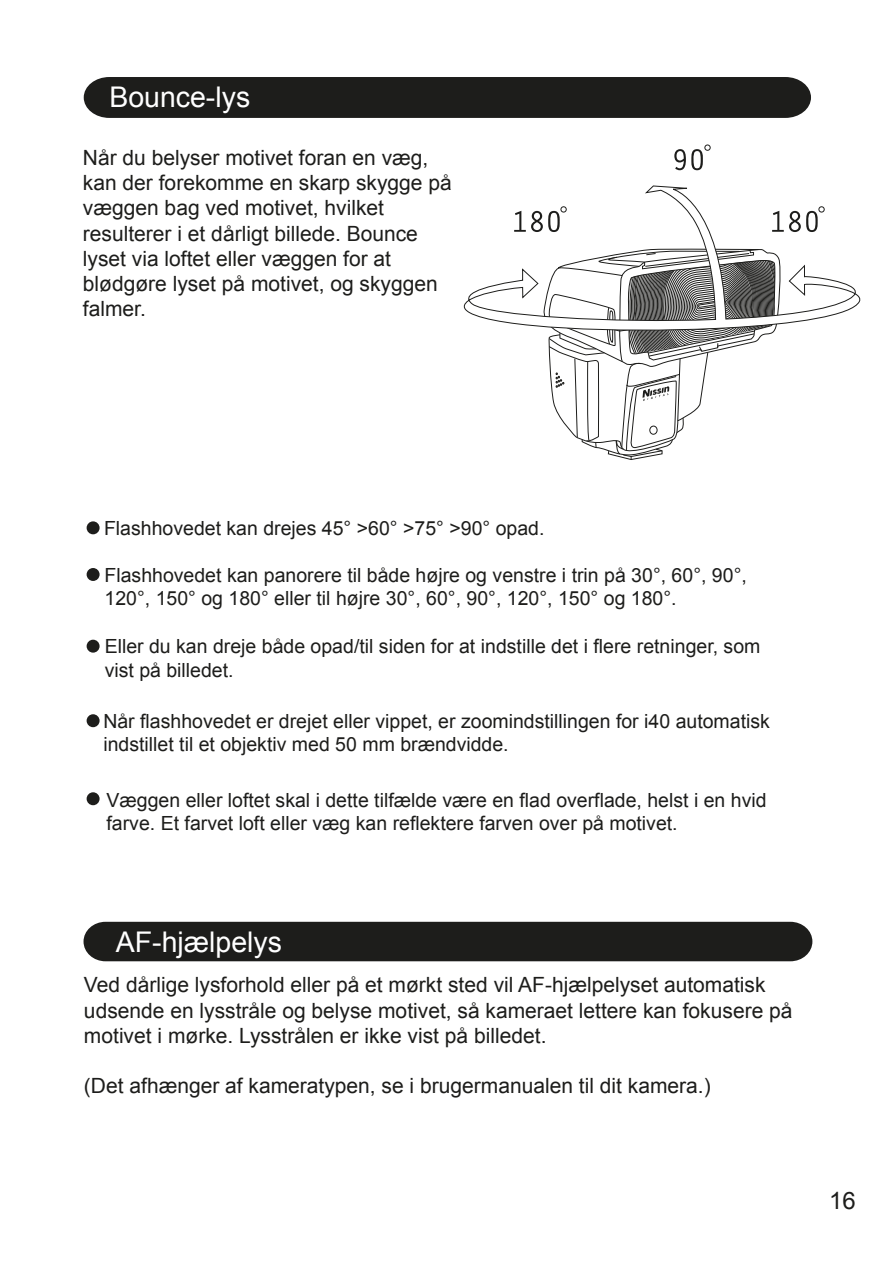
<style>
.page{position:relative;width:893px;height:1263px;background:#fff}
.page>*{position:absolute;margin:0;border:0;box-sizing:border-box;transform-origin:0 0}
.t1{font:28.5px "Arial";color:#fff}
.t2{font:24px "Arial";color:#1d1d1b}
.t3{font:21px/25.2px "Arial";color:#1d1d1b}
.t4{font:19.5px/23.4px "Arial";color:#1d1d1b}
</style>
<div class="page">
<div style="left:84px;top:77px;width:727px;height:41px;background:#1d1d1b"></div>
<div style="left:87px;top:521px;width:13px;height:13px;background:#1d1d1b;border-radius:50%"></div>
<div style="left:87px;top:640px;width:13px;height:13px;background:#1d1d1b;border-radius:50%"></div>
<div style="left:87px;top:714px;width:13px;height:13px;background:#1d1d1b;border-radius:50%"></div>
<div style="left:87px;top:792px;width:13px;height:13px;background:#1d1d1b;border-radius:50%"></div>
<div style="left:87px;top:568px;width:13px;height:13px;background:#1d1d1b;border-radius:50%"></div>
<div style="left:84px;top:922px;width:728px;height:39px;background:#1d1d1b"></div>
<svg style="left:548px;top:333px;width:225px;height:127px"></svg>
<svg style="left:463px;top:185px;width:398px;height:148px"></svg>
<svg style="left:789px;top:265px;width:71px;height:31px"></svg>
<svg style="left:772px;top:211px;width:46px;height:21px"></svg>
<div style="left:818px;top:206px;width:7px;height:6px;border:1px solid #1d1d1b;border-radius:50%"></div>
<svg style="left:514px;top:211px;width:46px;height:21px"></svg>
<div style="left:560px;top:206px;width:7px;height:6px;border:1px solid #1d1d1b;border-radius:50%"></div>
<svg style="left:674px;top:149px;width:29px;height:21px"></svg>
<div style="left:704px;top:145px;width:7px;height:6px;border:1px solid #1d1d1b;border-radius:50%"></div>
<h1 class="t1" style="left:109px;top:79px;width:142px">Bounce-lys</h1>
<p class="t3" style="left:83px;top:145px;width:370px">Når du belyser motivet foran en væg, kan der forekomme en skarp skygge på væggen bag ved motivet, hvilket resulterer i et dårligt billede. Bounce lyset via loftet eller væggen for at blødgøre lyset på motivet, og skyggen falmer.</p>
<p class="t4" style="left:104px;top:517px;width:442px">Flashhovedet kan drejes 45° &gt;60° &gt;75° &gt;90° opad.</p>
<p class="t4" style="left:105px;top:563px;width:644px">Flashhovedet kan panorere til både højre og venstre i trin på 30°, 60°, 90°,<br>120°, 150° og 180° eller til højre 30°, 60°, 90°, 120°, 150° og 180°.</p>
<p class="t4" style="left:105px;top:635px;width:657px">Eller du kan dreje både opad/til siden for at indstille det i flere retninger, som vist på billedet.</p>
<p class="t4" style="left:103px;top:710px;width:668px">Når flashhovedet er drejet eller vippet, er zoomindstillingen for i40 automatisk indstillet til et objektiv med 50 mm brændvidde.</p>
<p class="t4" style="left:107px;top:788px;width:662px">Væggen eller loftet skal i dette tilfælde være en flad overflade, helst i en hvid farve. Et farvet loft eller væg kan reflektere farven over på motivet.</p>
<h1 class="t1" style="left:116px;top:923px;width:168px">AF-hjælpelys</h1>
<p class="t3" style="left:84px;top:972px;width:710px">Ved dårlige lysforhold eller på et mørkt sted vil AF-hjælpelyset automatisk udsende en lysstråle og belyse motivet, så kameraet lettere kan fokusere på motivet i mørke. Lysstrålen er ikke vist på billedet.</p>
<p class="t3" style="left:84px;top:1073px;width:628px">(Det afhænger af kameratypen, se i brugermanualen til dit kamera.)</p>
<p class="t2" style="left:829px;top:1184px;width:28px">16</p>
</div>
